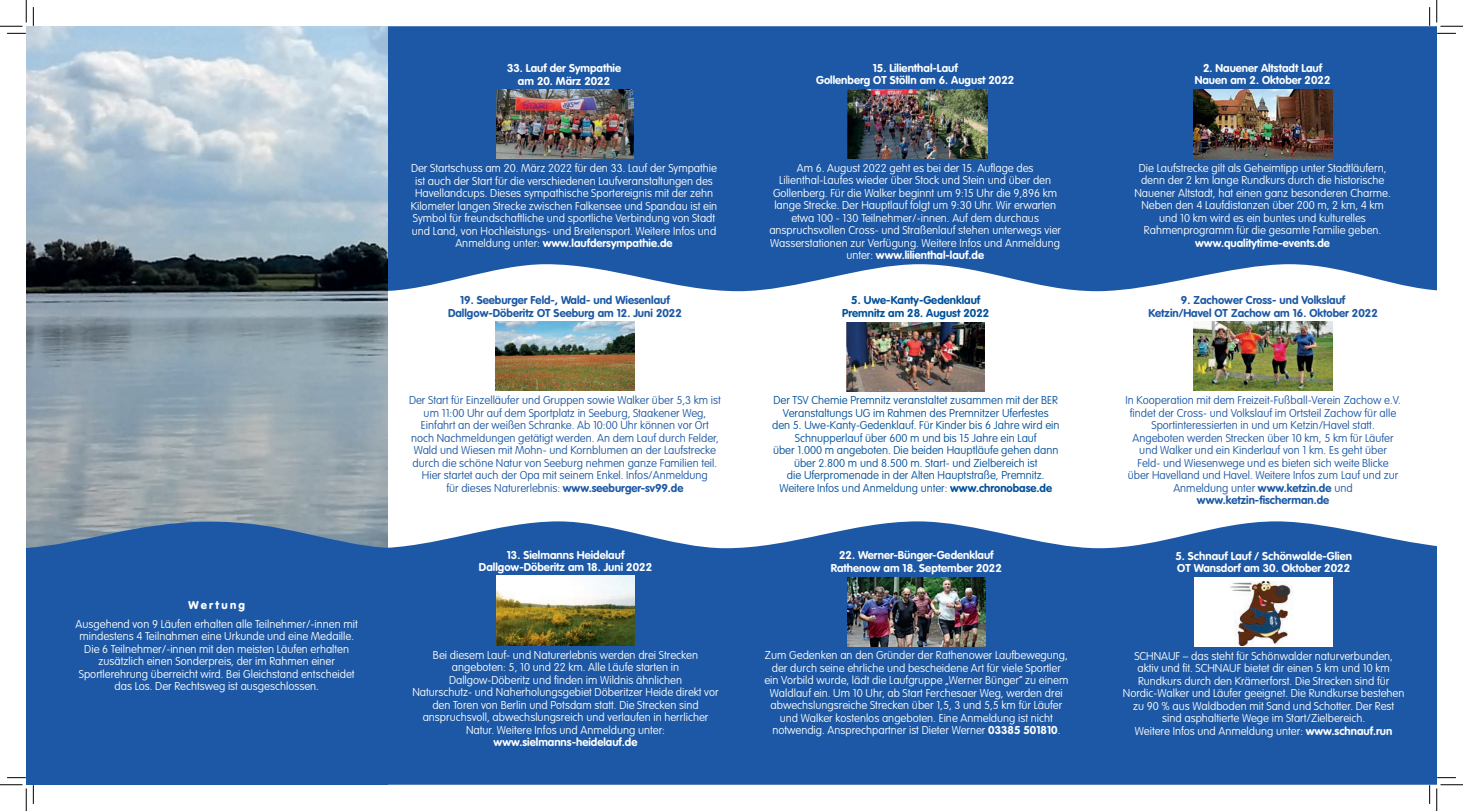
<style>
.page{position:relative;width:1463px;height:811px;background:#fff}
.page>*{position:absolute;margin:0;border:0;box-sizing:border-box;transform-origin:0 0}
.t1{font:100 11.25px/12.5px "VAG Rounded LT";color:#fff;text-align:center}
.t2{font:100 11.25px/12.5px "VAG Rounded LT";color:#1c58a5;text-align:center}
.t3{font:100 11.25px/12.5px "VAG Rounded LT";color:#00509a;text-align:center}
.t4{font:700 11.25px "VAG Rounded LT";color:#fff}
.t5{font:700 11.25px "VAG Rounded LT";color:#1c58a5}
.t6{font:700 11.25px "VAG Rounded LT";color:#00509a}
.t7{font:900 11.25px "VAG Rounded LT";letter-spacing:.2em;color:#fff}
.s1{font-weight:700}
.s2{font-weight:100}
</style>
<div class="page">
<div style="left:388px;top:26px;width:1048px;height:265px;background:#1c58a5"></div>
<div style="left:389px;top:521px;width:1047px;height:264px;background:#1c58a5"></div>
<img style="left:26px;top:26px;width:362px;height:495px">
<img style="left:496px;top:90px;width:137px;height:69px">
<img style="left:848px;top:90px;width:140px;height:69px">
<img style="left:1194px;top:90px;width:138px;height:69px">
<img style="left:496px;top:321px;width:138px;height:70px">
<img style="left:847px;top:322px;width:138px;height:69px">
<img style="left:1194px;top:321px;width:138px;height:70px">
<img style="left:496px;top:576px;width:138px;height:69px">
<img style="left:847px;top:577px;width:138px;height:69px">
<div style="left:1194px;top:577px;width:138px;height:69px;background:#fff"></div>
<img style="left:1230px;top:581px;width:63px;height:64px">
<svg style="left:26px;top:521px;width:363px;height:264px;background:#4f76a5"></svg>
<div style="left:26px;top:548px;width:362px;height:237px;background:#1c58a5"></div>
<svg style="left:7px;top:33px;width:19px;height:1px"></svg>
<svg style="left:1437px;top:33px;width:19px;height:1px"></svg>
<svg style="left:7px;top:777px;width:19px;height:1px"></svg>
<svg style="left:1437px;top:777px;width:19px;height:1px"></svg>
<svg style="left:33px;top:7px;width:1px;height:19px"></svg>
<svg style="left:33px;top:785px;width:1px;height:19px"></svg>
<svg style="left:1429px;top:7px;width:1px;height:19px"></svg>
<svg style="left:1429px;top:785px;width:1px;height:19px"></svg>
<svg style="left:0;top:0;width:27px;height:27px"></svg>
<svg style="left:0;top:784px;width:27px;height:27px"></svg>
<svg style="left:1436px;top:0;width:27px;height:27px"></svg>
<svg style="left:1436px;top:784px;width:27px;height:27px"></svg>
<p class="t7" style="left:188px;top:598px;width:58px">Wertung</p>
<p class="t1" style="left:76px;top:618px;width:284px">Ausgehend von 9 Läufen erhalten alle Teilnehmer/-innen mit mindestens 4 Teilnahmen eine Urkunde und eine Medaille.</p>
<p class="t1" style="left:84px;top:643px;width:266px">Die 6 Teilnehmer/-innen mit den meisten Läufen erhalten</p>
<p class="t1" style="left:98px;top:655px;width:238px">zusätzlich einen Sonderpreis, der im Rahmen einer</p>
<p class="t1" style="left:79px;top:668px;width:277px">Sportlerehrung überreicht wird. Bei Gleichstand entscheidet das Los. Der Rechtsweg ist ausgeschlossen.</p>
<p class="t4" style="left:507px;top:62px;width:116px">33. Lauf der Sympathie</p>
<p class="t4" style="left:518px;top:74px;width:94px">am 20. März 2022</p>
<p class="t1" style="left:411px;top:162px;width:308px">Der Startschuss am 20. März 2022 für den 33. Lauf der Sympathie ist auch der Start für die verschiedenen Laufveranstaltungen des Havellandcups. Dieses sympathische Sportereignis mit der zehn Kilometer langen Strecke zwischen Falkensee und Spandau ist ein Symbol für freundschaftliche und sportliche Verbindung von Stadt und Land, von Hochleistungs- und Breitensport. Weitere Infos und Anmeldung unter: <span class="s1">www.laufdersympathie.de</span></p>
<p class="t5" style="left:460px;top:294px;width:211px">19. Seeburger Feld-, Wald- und Wiesenlauf</p>
<p class="t5" style="left:448px;top:306px;width:235px">Dallgow-Döberitz OT Seeburg am 12. Juni 2022</p>
<p class="t2" style="left:409px;top:394px;width:313px">Der Start für Einzelläufer und Gruppen sowie Walker über 5,3 km ist um 11:00 Uhr auf dem Sportplatz in Seeburg, Staakener Weg,</p>
<p class="t2" style="left:411px;top:419px;width:309px">Einfahrt an der weißen Schranke. Ab 10:00 Uhr können vor Ort noch Nachmeldungen getätigt werden. An dem Lauf durch Felder, Wald und Wiesen mit Mohn- und Kornblumen an der Laufstrecke durch die schöne Natur von Seeburg nehmen ganze Familien teil.</p>
<p class="t2" style="left:422px;top:469px;width:287px">Hier startet auch der Opa mit seinem Enkel. Infos/Anmeldung</p>
<p class="t2" style="left:446px;top:482px;width:239px">für dieses Naturerlebnis: <span class="s1">www.seeburger-sv99.de</span></p>
<p class="t4" style="left:507px;top:548px;width:119px">13. Sielmanns Heidelauf</p>
<p class="t4" style="left:479px;top:561px;width:175px">Dallgow-Döberitz am 18. Juni 2022</p>
<p class="t1" style="left:433px;top:649px;width:267px">Bei diesem Lauf- und Naturerlebnis werden drei Strecken</p>
<p class="t1" style="left:452px;top:661px;width:229px">angeboten: 5, 10 und 22 km. Alle Läufe starten in</p>
<p class="t1" style="left:449px;top:674px;width:235px">Dallgow-Döberitz und finden im Wildnis ähnlichen</p>
<p class="t1" style="left:412px;top:686px;width:308px">Naturschutz- und Naherholungsgebiet Döberitzer Heide direkt vor den Toren von Berlin und Potsdam statt. Die Strecken sind</p>
<p class="t1" style="left:423px;top:711px;width:287px">anspruchsvoll, abwechslungsreich und verlaufen in herrlicher<br>Natur. Weitere Infos und Anmeldung unter:</p>
<p class="t4" style="left:494px;top:735px;width:145px">www.sielmanns-heidelauf.de</p>
<p class="t4" style="left:873px;top:61px;width:86px">15. Lilienthal-Lauf</p>
<p class="t4" style="left:816px;top:74px;width:200px">Gollenberg OT Stölln am 6. August 2022</p>
<p class="t1" style="left:797px;top:162px;width:238px">Am 6. August 2022 geht es bei der 15. Auflage des</p>
<p class="t1" style="left:779px;top:175px;width:273px">Lilienthal-Laufes wieder über Stock und Stein und über den</p>
<p class="t1" style="left:773px;top:187px;width:286px">Gollenberg. Für die Walker beginnt um 9:15 Uhr die 9,896 km</p>
<p class="t1" style="left:774px;top:200px;width:283px">lange Strecke. Der Hauptlauf folgt um 9:30 Uhr. Wir erwarten etwa 100 - 130 Teilnehmer/-innen. Auf dem durchaus</p>
<p class="t1" style="left:769px;top:225px;width:293px;text-align:left">anspruchsvollen Cross- und Straßenlauf stehen unterwegs vier<br>Wasserstationen zur Verfügung. Weitere Infos und Anmeldung</p>
<p class="t4" style="left:846px;top:249px;width:139px"><span class="s2">unter:</span> www.lilienthal-lauf.de</p>
<p class="t6" style="left:851px;top:293px;width:130px">5. Uwe-Kanty-Gedenklauf</p>
<p class="t6" style="left:842px;top:306px;width:148px">Premnitz am 28. August 2022</p>
<p class="t3" style="left:773px;top:394px;width:286px">Der TSV Chemie Premnitz veranstaltet zusammen mit der BER<br>Veranstaltungs UG im Rahmen des Premnitzer Uferfestes</p>
<p class="t3" style="left:772px;top:419px;width:289px">den 5. Uwe-Kanty-Gedenklauf. Für Kinder bis 6 Jahre wird ein<br>Schnupperlauf über 600 m und bis 15 Jahre ein Lauf</p>
<p class="t3" style="left:773px;top:444px;width:287px">über 1.000 m angeboten. Die beiden Hauptläufe gehen dann über 2.800 m und 8.500 m. Start- und Zielbereich ist</p>
<p class="t3" style="left:787px;top:469px;width:259px">die Uferpromenade in der Alten Hauptstraße, Premnitz.</p>
<p class="t3" style="left:779px;top:482px;width:274px">Weitere Infos und Anmeldung unter: <span class="s1">www.chronobase.de</span></p>
<p class="t4" style="left:839px;top:549px;width:156px">22. Werner-Bünger-Gedenklauf</p>
<p class="t4" style="left:831px;top:561px;width:172px">Rathenow am 18. September 2022</p>
<p class="t1" style="left:765px;top:649px;width:304px">Zum Gedenken an den Gründer der Rathenower Laufbewegung,</p>
<p class="t1" style="left:764px;top:662px;width:305px">der durch seine ehrliche und bescheidene Art für viele Sportler ein Vorbild wurde, lädt die Laufgruppe „Werner Bünger“ zu einem</p>
<p class="t1" style="left:770px;top:687px;width:294px">Waldlauf ein. Um 10 Uhr, ab Start Ferchesaer Weg, werden drei abwechslungsreiche Strecken über 1,5, 3 und 5,5 km für Läufer und Walker kostenlos angeboten. Eine Anmeldung ist nicht</p>
<p class="t1" style="left:772px;top:724px;width:289px">notwendig. Ansprechpartner ist Dieter Werner <span class="s1">03385 501810</span>.</p>
<p class="t4" style="left:1203px;top:61px;width:121px">2. Nauener Altstadt Lauf</p>
<p class="t4" style="left:1195px;top:74px;width:137px">Nauen am 2. Oktober 2022</p>
<p class="t1" style="left:1139px;top:162px;width:249px">Die Laufstrecke gilt als Geheimtipp unter Stadtläufern,</p>
<p class="t1" style="left:1141px;top:175px;width:245px">denn der 2 km lange Rundkurs durch die historische</p>
<p class="t1" style="left:1134px;top:187px;width:258px">Nauener Altstadt, hat einen ganz besonderen Charme.</p>
<p class="t1" style="left:1141px;top:200px;width:244px">Neben den 4 Laufdistanzen über 200 m, 2 km, 4 km</p>
<p class="t1" style="left:1159px;top:212px;width:208px">und 10 km wird es ein buntes und kulturelles</p>
<p class="t1" style="left:1144px;top:225px;width:239px">Rahmenprogramm für die gesamte Familie geben.</p>
<p class="t4" style="left:1195px;top:236px;width:136px">www.qualitytime-events.de</p>
<p class="t5" style="left:1181px;top:293px;width:166px">9. Zachower Cross- und Volkslauf</p>
<p class="t5" style="left:1148px;top:306px;width:231px">Ketzin/Havel OT Zachow am 16. Oktober 2022</p>
<p class="t2" style="left:1125px;top:394px;width:277px">In Kooperation mit dem Freizeit-Fußball-Verein Zachow e.V.</p>
<p class="t2" style="left:1130px;top:407px;width:268px">findet der Cross- und Volkslauf im Ortsteil Zachow für alle</p>
<p class="t2" style="left:1151px;top:419px;width:225px">Sportinteressierten in und um Ketzin/Havel statt.</p>
<p class="t2" style="left:1132px;top:432px;width:263px">Angeboten werden Strecken über 10 km, 5 km für Läufer</p>
<p class="t2" style="left:1139px;top:444px;width:249px">und Walker und ein Kinderlauf von 1 km. Es geht über</p>
<p class="t2" style="left:1137px;top:457px;width:253px">Feld- und Wiesenwege und es bieten sich weite Blicke</p>
<p class="t2" style="left:1128px;top:469px;width:272px">über Havelland und Havel. Weitere Infos zum Lauf und zur</p>
<p class="t2" style="left:1173px;top:482px;width:181px">Anmeldung unter <span class="s1">www.ketzin.de</span> und</p>
<p class="t5" style="left:1197px;top:493px;width:134px">www.ketzin-fischerman.de</p>
<p class="t4" style="left:1175px;top:549px;width:178px">5. Schnauf Lauf / Schönwalde-Glien</p>
<p class="t4" style="left:1177px;top:562px;width:174px">OT Wansdorf am 30. Oktober 2022</p>
<p class="t1" style="left:1134px;top:650px;width:260px">SCHNAUF – das steht für Schönwalder naturverbunden,</p>
<p class="t1" style="left:1137px;top:662px;width:254px">aktiv und fit. SCHNAUF bietet dir einen 5 km und 10 km</p>
<p class="t1" style="left:1138px;top:675px;width:253px">Rundkurs durch den Krämerforst. Die Strecken sind für</p>
<p class="t1" style="left:1123px;top:687px;width:283px">Nordic-Walker und Läufer geeignet. Die Rundkurse bestehen</p>
<p class="t1" style="left:1133px;top:700px;width:263px">zu 90 % aus Waldboden mit Sand und Schotter. Der Rest</p>
<p class="t1" style="left:1162px;top:712px;width:205px">sind asphaltierte Wege im Start/Zielbereich.</p>
<p class="t1" style="left:1135px;top:725px;width:259px">Weitere Infos und Anmeldung unter: <span class="s1">www.schnauf.run</span></p>
</div>
